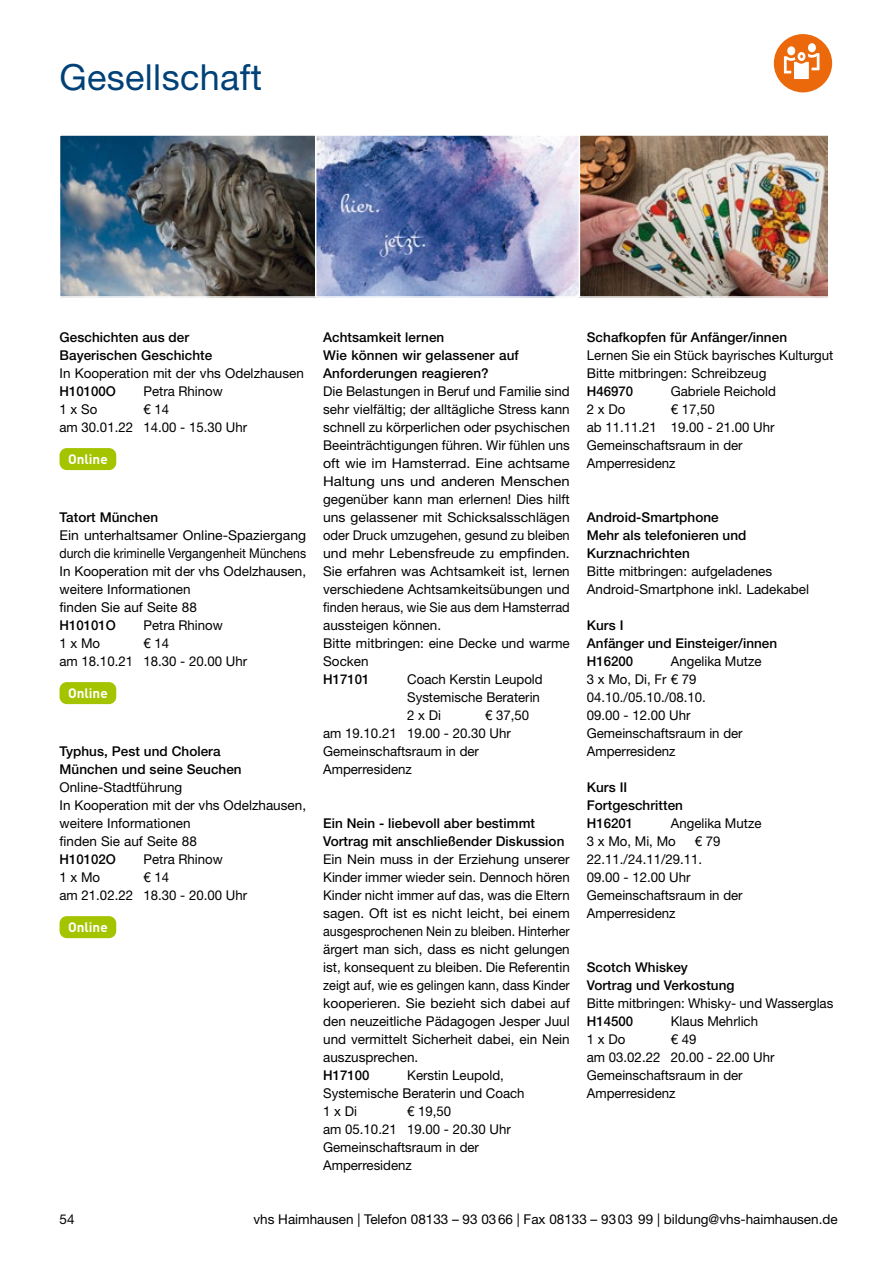
<style>
.page{position:relative;width:893px;height:1263px;background:#fff}
.page>*{position:absolute;margin:0;border:0;box-sizing:border-box;transform-origin:0 0}
.t1{font:36px "Helvetica Neue LT Std";letter-spacing:.01em;color:#004178}
.t2{font:13.5px/18px "Helvetica Neue LT Std";color:#000}
.t3{font:500 13.5px/18px "Helvetica Neue LT Std";letter-spacing:.005em;color:#000}
.t4{font:13.5px/18px "Helvetica Neue LT Std";color:#000;scale:1.04 1}
.t5{font:700 13.5px "DIN";color:#fff}
</style>
<div class="page">
<div style="left:60px;top:448px;width:56px;height:22px;background:#a4c400;border-radius:7px"></div>
<div style="left:60px;top:682px;width:56px;height:22px;background:#a4c400;border-radius:7px"></div>
<div style="left:60px;top:916px;width:56px;height:22px;background:#a4c400;border-radius:7px"></div>
<svg style="left:774px;top:34px;width:58px;height:58px"></svg>
<img style="left:316px;top:137px;width:263px;height:158px">
<div style="left:305px;top:134px;width:301px;height:164px;border:2px solid #fff"></div>
<img style="left:582px;top:137px;width:244px;height:158px">
<div style="left:579px;top:134px;width:250px;height:164px;border:2px solid #fff"></div>
<img style="left:62px;top:137px;width:251px;height:158px">
<div style="left:59px;top:134px;width:257px;height:164px;border:2px solid #fff"></div>
<h1 class="t1" style="left:60px;top:56px;width:204px">Gesellschaft</h1>
<p class="t3" style="left:60px;top:328px;width:154px">Geschichten aus der<br>Bayerischen Geschichte</p>
<p class="t2" style="left:60px;top:364px;width:246px">In Kooperation mit der vhs Odelzhausen</p>
<p class="t3" style="left:60px;top:382px;width:58px">H10100O</p>
<p class="t2" style="left:144px;top:382px;width:81px">Petra Rhinow</p>
<p class="t2" style="left:60px;top:400px;width:39px">1 x So</p>
<p class="t2" style="left:60px;top:400px;width:189px;text-align:center">€ 14<br>am 30.01.22 14.00 - 15.30 Uhr</p>
<p class="t5" style="left:68px;top:450px;width:41px">Online</p>
<p class="t3" style="left:60px;top:508px;width:100px">Tatort München</p>
<p class="t4" style="left:60px;top:526px;width:239px">Ein unterhaltsamer Online-Spaziergang durch die kriminelle Vergangenheit Münchens In Kooperation mit der vhs Odelzhausen, weitere Informationen<br>finden Sie auf Seite 88</p>
<p class="t3" style="left:60px;top:616px;width:58px">H10101O</p>
<p class="t2" style="left:144px;top:616px;width:81px">Petra Rhinow</p>
<p class="t2" style="left:60px;top:634px;width:42px">1 x Mo</p>
<p class="t2" style="left:60px;top:634px;width:189px;text-align:center">€ 14<br>am 18.10.21 18.30 - 20.00 Uhr</p>
<p class="t5" style="left:68px;top:684px;width:41px">Online</p>
<p class="t3" style="left:60px;top:742px;width:184px">Typhus, Pest und Cholera<br>München und seine Seuchen</p>
<p class="t2" style="left:60px;top:778px;width:248px">Online-Stadtführung<br>In Kooperation mit der vhs Odelzhausen, weitere Informationen<br>finden Sie auf Seite 88</p>
<p class="t3" style="left:60px;top:850px;width:58px">H10102O</p>
<p class="t2" style="left:144px;top:850px;width:81px">Petra Rhinow</p>
<p class="t2" style="left:60px;top:868px;width:42px">1 x Mo</p>
<p class="t2" style="left:60px;top:868px;width:189px;text-align:center">€ 14<br>am 21.02.22 18.30 - 20.00 Uhr</p>
<p class="t5" style="left:68px;top:918px;width:41px">Online</p>
<p class="t3" style="left:323px;top:328px;width:197px">Achtsamkeit lernen<br>Wie können wir gelassener auf<br>Anforderungen reagieren?</p>
<p class="t2" style="left:323px;top:382px;width:248px">Die Belastungen in Beruf und Familie sind sehr vielfältig; der alltägliche Stress kann schnell zu körperlichen oder psychischen Beeinträchtigungen führen. Wir fühlen uns oft wie im Hamsterrad. Eine achtsame Haltung uns und anderen Menschen gegenüber kann man erlernen! Dies hilft uns gelassener mit Schicksalsschlägen oder Druck umzugehen, gesund zu bleiben und mehr Lebensfreude zu empfinden.<br>Sie erfahren was Achtsamkeit ist, lernen verschiedene Achtsamkeitsübungen und finden heraus, wie Sie aus dem Hamsterrad aussteigen können.<br>Bitte mitbringen: eine Decke und warme Socken</p>
<p class="t3" style="left:323px;top:670px;width:48px">H17101</p>
<p class="t2" style="left:407px;top:670px;width:137px">Coach Kerstin Leupold<br>Systemische Beraterin<br>2 x Di</p>
<p class="t2" style="left:323px;top:706px;width:208px;text-indent:162px">€ 37,50 am 19.10.21 19.00 - 20.30 Uhr<br>Gemeinschaftsraum in der<br>Amperresidenz</p>
<p class="t3" style="left:323px;top:814px;width:243px">Ein Nein - liebevoll aber bestimmt<br>Vortrag mit anschließender Diskussion</p>
<p class="t2" style="left:323px;top:850px;width:248px;text-align:justify">Ein Nein muss in der Erziehung unserer Kinder immer wieder sein. Dennoch hören Kinder nicht immer auf das, was die Eltern sagen. Oft ist es nicht leicht, bei einem ausgesprochenen Nein zu bleiben. Hinterher ärgert man sich, dass es nicht gelungen ist, konsequent zu bleiben. Die Referentin zeigt auf, wie es gelingen kann, dass Kinder kooperieren. Sie bezieht sich dabei auf den neuzeitliche Pädagogen Jesper Juul und vermittelt Sicherheit dabei, ein Nein auszusprechen.</p>
<p class="t3" style="left:323px;top:1066px;width:48px">H17100</p>
<p class="t2" style="left:323px;top:1066px;width:203px;text-indent:84px">Kerstin Leupold,<br>Systemische Beraterin und Coach<br>1 x Di</p>
<p class="t2" style="left:323px;top:1102px;width:189px;text-indent:84px">€ 19,50<br>am 05.10.21 19.00 - 20.30 Uhr<br>Gemeinschaftsraum in der<br>Amperresidenz</p>
<p class="t3" style="left:587px;top:328px;width:202px">Schafkopfen für Anfänger/innen</p>
<p class="t2" style="left:587px;top:346px;width:248px">Lernen Sie ein Stück bayrisches Kulturgut<br>Bitte mitbringen: Schreibzeug</p>
<p class="t3" style="left:587px;top:382px;width:48px">H46970</p>
<p class="t2" style="left:671px;top:382px;width:107px">Gabriele Reichold</p>
<p class="t2" style="left:587px;top:400px;width:40px">2 x Do</p>
<p class="t2" style="left:587px;top:400px;width:189px;text-indent:84px">€ 17,50<br>ab 11.11.21 19.00 - 21.00 Uhr<br>Gemeinschaftsraum in der<br>Amperresidenz</p>
<p class="t3" style="left:587px;top:508px;width:161px">Android-Smartphone<br>Mehr als telefonieren und<br>Kurznachrichten</p>
<p class="t2" style="left:587px;top:562px;width:224px">Bitte mitbringen: aufgeladenes<br>Android-Smartphone inkl. Ladekabel</p>
<p class="t3" style="left:587px;top:616px;width:192px">Kurs I<br>Anfänger und Einsteiger/innen<br>H16200</p>
<p class="t2" style="left:587px;top:652px;width:176px;text-indent:84px">Angelika Mutze<br>3 x Mo, Di, Fr € 79<br>04.10./05.10./08.10.<br>09.00 - 12.00 Uhr<br>Gemeinschaftsraum in der<br>Amperresidenz</p>
<p class="t3" style="left:587px;top:778px;width:98px">Kurs II<br>Fortgeschritten<br>H16201</p>
<p class="t2" style="left:587px;top:814px;width:176px;text-indent:84px">Angelika Mutze<br>3 x Mo, Mi, Mo</p>
<p class="t2" style="left:587px;top:832px;width:157px;text-indent:108px">€ 79<br>22.11./24.11/29.11.<br>09.00 - 12.00 Uhr<br>Gemeinschaftsraum in der<br>Amperresidenz</p>
<p class="t3" style="left:587px;top:958px;width:149px">Scotch Whiskey<br>Vortrag und Verkostung</p>
<p class="t2" style="left:587px;top:994px;width:248px">Bitte mitbringen: Whisky- und Wasserglas</p>
<p class="t3" style="left:587px;top:1012px;width:48px">H14500</p>
<p class="t2" style="left:671px;top:1012px;width:89px">Klaus Mehrlich</p>
<p class="t2" style="left:587px;top:1030px;width:40px">1 x Do</p>
<p class="t2" style="left:587px;top:1030px;width:189px;text-indent:84px">€ 49<br>am 03.02.22 20.00 - 22.00 Uhr<br>Gemeinschaftsraum in der<br>Amperresidenz</p>
<p class="t2" style="left:60px;top:1210px;width:17px">54</p>
<p class="t2" style="left:254px;top:1210px;width:586px">vhs Haimhausen | Telefon 08133 – 93 0366 | Fax 08133 – 9303 99 | bildung@vhs-haimhausen.de</p>
</div>
